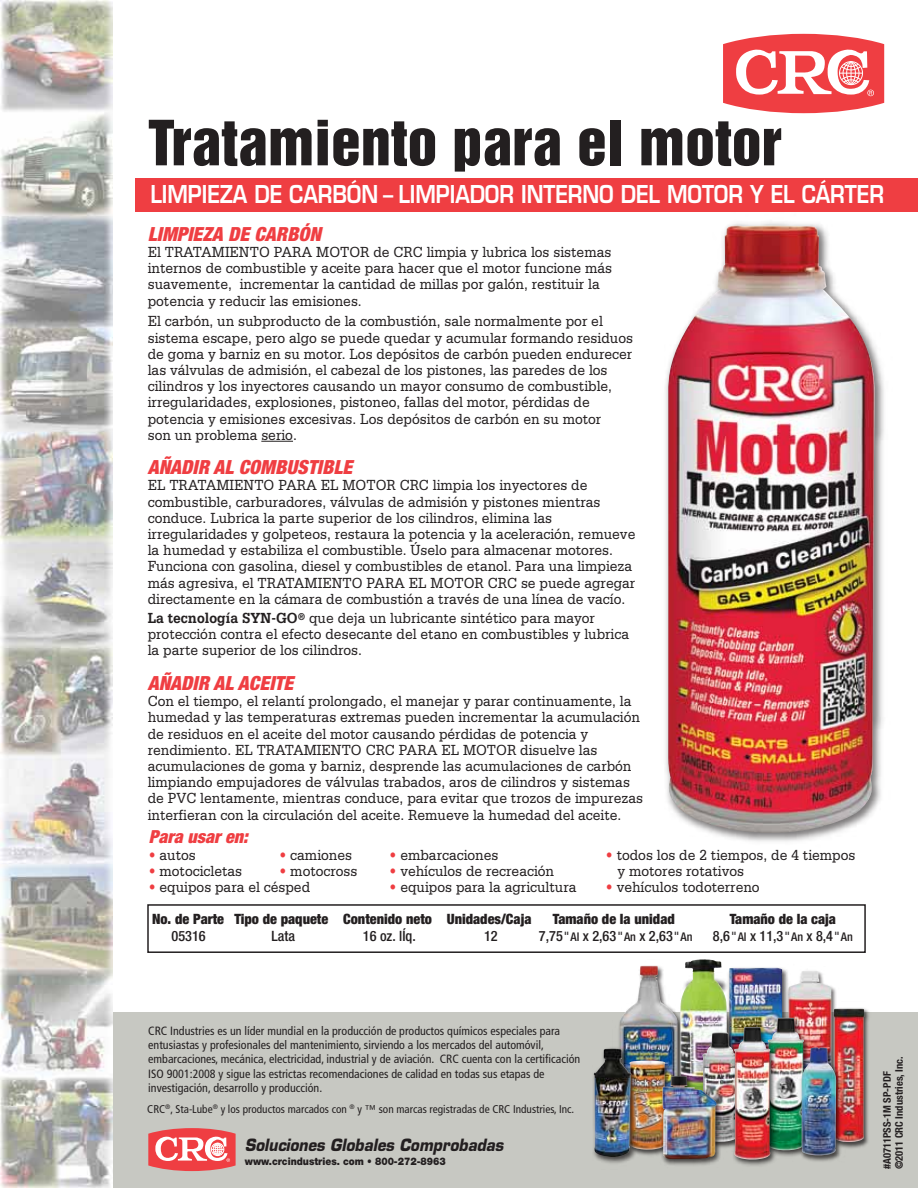
<style>
.page{position:relative;width:918px;height:1188px;background:#fff}
.page>*{position:absolute;margin:0;border:0;box-sizing:border-box;transform-origin:0 0}
.t1{font:57px "Helvetica Inserat";color:#231f20;scale:1.05 1}
.t2{font:600 24px "Eurostile";letter-spacing:-.005em;color:#fff;scale:.85 1}
.t3{font:italic 900 condensed 19.5px "Helvetica Neue";letter-spacing:.005em;color:#ef3e42}
.t4{font:italic 900 condensed 18px "Helvetica Neue";color:#ef3e42}
.t5{font:italic 700 16.5px "Eurostile";color:#231f20;scale:.9 1}
.t6{font:15.45px/16.2px "Serifa";color:#231f20;scale:.9 1}
.t7{font:900 condensed 14.25px "Helvetica Neue";color:#231f20}
.t8{font:500 condensed 14.25px "Helvetica Neue";color:#231f20}
.t9{font:condensed 12px/14.4px "Frutiger";color:#231f20}
.t10{font:condensed 11.25px "Frutiger";color:#231f20}
.t11{font:700 condensed 10.5px/12px "Helvetica Neue";color:#231f20}
.t12{font:900 10.5px "Helvetica Neue";color:#231f20;scale:.9 1}
.s1{font-weight:700}
.s2{color:#ef3e42}
.s3{font-family:"Serifa";font-weight:400;font-stretch:normal}
.s4{font-size:12px}
</style>
<div class="page">
<div style="left:112px;top:1012px;width:806px;height:176px;background:#c7c8c2"></div>
<img style="left:0;top:0;width:112px;height:1188px">
<img style="left:831px;top:986px;width:5px;height:16px">
<img style="left:799px;top:971px;width:32px;height:71px">
<img style="left:826px;top:1002px;width:43px;height:147px">
<img style="left:834px;top:1009px;width:30px;height:133px">
<img style="left:620px;top:966px;width:48px;height:88px">
<img style="left:728px;top:967px;width:71px;height:41px">
<img style="left:729px;top:968px;width:53px;height:40px">
<img style="left:645px;top:1054px;width:23px;height:102px">
<img style="left:645px;top:1061px;width:20px;height:89px">
<img style="left:727px;top:973px;width:13px;height:23px">
<img style="left:682px;top:959px;width:45px;height:37px">
<img style="left:668px;top:996px;width:109px;height:68px">
<img style="left:702px;top:1032px;width:23px;height:32px">
<img style="left:650px;top:1064px;width:75px;height:101px">
<img style="left:662px;top:1076px;width:55px;height:83px">
<img style="left:758px;top:1008px;width:60px;height:149px">
<img style="left:784px;top:1018px;width:20px;height:132px">
<img style="left:725px;top:1018px;width:59px;height:148px">
<img style="left:734px;top:1027px;width:36px;height:133px">
<img style="left:793px;top:1042px;width:55px;height:120px">
<img style="left:802px;top:1047px;width:34px;height:109px">
<img style="left:593px;top:1039px;width:52px;height:124px">
<img style="left:594px;top:1049px;width:17px;height:97px">
<svg style="left:148px;top:1128px;width:88px;height:43px;background:#ee7779"></svg>
<svg style="left:723px;top:34px;width:161px;height:79px"></svg>
<div style="left:135px;top:178px;width:783px;height:33px;background:#ef3e42"></div>
<hr style="left:261px;top:441px;width:32px;height:1px;background:#231f20">
<div style="left:147px;top:904px;width:719px;height:49px;border:2px solid #231f20"></div>
<img style="left:665px;top:222px;width:219px;height:620px">
<img style="left:667px;top:226px;width:208px;height:607px">
<h1 class="t1" style="left:148px;top:109px;width:605px">Tratamiento para el motor</h1>
<h2 class="t2" style="left:151px;top:179px;width:865px">LIMPIEZA DE CARBÓN – LIMPIADOR INTERNO DEL MOTOR Y EL CÁRTER</h2>
<p class="t3" style="left:148px;top:222px;width:175px">LIMPIEZA DE CARBÓN</p>
<p class="t6" style="left:148px;top:244px;width:518px">El TRATAMIENTO PARA MOTOR de CRC limpia y lubrica los sistemas internos de combustible y aceite para hacer que el motor funcione más suavemente, incrementar la cantidad de millas por galón, restituir la potencia y reducir las emisiones.</p>
<p class="t6" style="left:148px;top:313px;width:541px">El carbón, un subproducto de la combustión, sale normalmente por el sistema escape, pero algo se puede quedar y acumular formando residuos de goma y barniz en su motor. Los depósitos de carbón pueden endurecer las válvulas de admisión, el cabezal de los pistones, las paredes de los cilindros y los inyectores causando un mayor consumo de combustible, irregularidades, explosiones, pistoneo, fallas del motor, pérdidas de potencia y emisiones excesivas. Los depósitos de carbón en su motor<br>son un problema serio.</p>
<p class="t3" style="left:148px;top:455px;width:206px">AÑADIR AL COMBUSTIBLE</p>
<p class="t6" style="left:148px;top:477px;width:543px">EL TRATAMIENTO PARA EL MOTOR CRC limpia los inyectores de combustible, carburadores, válvulas de admisión y pistones mientras conduce. Lubrica la parte superior de los cilindros, elimina las irregularidades y golpeteos, restaura la potencia y la aceleración, remueve la humedad y estabiliza el combustible. Úselo para almacenar motores.<br>Funciona con gasolina, diesel y combustibles de etanol. Para una limpieza más agresiva, el TRATAMIENTO PARA EL MOTOR CRC se puede agregar directamente en la cámara de combustión a través de una línea de vacío.</p>
<p class="t6" style="left:148px;top:610px;width:536px"><span class="s1">La tecnología SYN-GO</span><sup>®</sup> que deja un lubricante sintético para mayor protección contra el efecto desecante del etano en combustibles y lubrica la parte superior de los cilindros.</p>
<p class="t3" style="left:148px;top:671px;width:147px">AÑADIR AL ACEITE</p>
<p class="t6" style="left:148px;top:693px;width:552px">Con el tiempo, el relantí prolongado, el manejar y parar continuamente, la humedad y las temperaturas extremas pueden incrementar la acumulación de residuos en el aceite del motor causando pérdidas de potencia y rendimiento. EL TRATAMIENTO CRC PARA EL MOTOR disuelve las acumulaciones de goma y barniz, desprende las acumulaciones de carbón limpiando empujadores de válvulas trabados, aros de cilindros y sistemas de PVC lentamente, mientras conduce, para evitar que trozos de impurezas interfieran con la circulación del aceite. Remueve la humedad del aceite.</p>
<p class="t4" style="left:149px;top:826px;width:101px">Para usar en:</p>
<p class="t6" style="left:149px;top:847px;width:54px"><span class="s2">•</span> autos</p>
<p class="t6" style="left:279px;top:847px;width:82px"><span class="s2">•</span> camiones</p>
<p class="t6" style="left:390px;top:847px;width:123px"><span class="s2">•</span> embarcaciones</p>
<p class="t6" style="left:606px;top:847px;width:279px"><span class="s2">•</span> todos los de 2 tiempos, de 4 tiempos</p>
<p class="t6" style="left:149px;top:863px;width:105px"><span class="s2">•</span> motocicletas</p>
<p class="t6" style="left:279px;top:863px;width:88px"><span class="s2">•</span> motocross</p>
<p class="t6" style="left:390px;top:863px;width:184px"><span class="s2">•</span> vehículos de recreación</p>
<p class="t6" style="left:617px;top:863px;width:142px">y motores rotativos</p>
<p class="t6" style="left:149px;top:879px;width:181px"><span class="s2">•</span> equipos para el césped</p>
<p class="t6" style="left:390px;top:879px;width:209px"><span class="s2">•</span> equipos para la agricultura</p>
<p class="t6" style="left:606px;top:879px;width:172px"><span class="s2">•</span> vehículos todoterreno</p>
<p class="t7" style="left:152px;top:910px;width:381px">No. de Parte Tipo de paquete Contenido neto Unidades/Caja</p>
<p class="t7" style="left:553px;top:910px;width:124px">Tamaño de la unidad</p>
<p class="t7" style="left:730px;top:910px;width:108px">Tamaño de la caja</p>
<p class="t8" style="left:172px;top:928px;width:36px">05316</p>
<p class="t8" style="left:271px;top:928px;width:25px">Lata</p>
<p class="t8" style="left:363px;top:928px;width:54px">16 oz. lÍq.</p>
<p class="t8" style="left:484px;top:928px;width:15px">12</p>
<p class="t8" style="left:539px;top:928px;width:155px">7,75<span class="s3">"</span><span class="s4">Al</span> x 2,63<span class="s3">"</span><span class="s4">An</span> x 2,63<span class="s3">"</span><span class="s4">An</span></p>
<p class="t8" style="left:713px;top:928px;width:141px">8,6<span class="s3">"</span><span class="s4">Al</span> x 11,3<span class="s3">"</span><span class="s4">An</span> x 8,4<span class="s3">"</span><span class="s4">An</span></p>
<p class="t9" style="left:148px;top:1023px;width:434px">CRC Industries es un líder mundial en la producción de productos químicos especiales para entusiastas y profesionales del mantenimiento, sirviendo a los mercados del automóvil, embarcaciones, mecánica, electricidad, industrial y de aviación. CRC cuenta con la certificación ISO 9001:2008 y sigue las estrictas recomendaciones de calidad en todas sus etapas de investigación, desarrollo y producción.</p>
<p class="t10" style="left:147px;top:1102px;width:428px">CRC<sup>®</sup>, Sta-Lube<sup>®</sup> y los productos marcados con <sup>®</sup> y ™ son marcas registradas de CRC Industries, Inc.</p>
<p class="t5" style="left:245px;top:1135px;width:289px">Soluciones Globales Comprobadas</p>
<p class="t12" style="left:245px;top:1155px;width:225px">www.crcindustries. com • 800-272-8963</p>
<p class="t11" style="left:881px;top:1169px;width:114px;rotate:-90deg">#A0711PSS-1M SP-PDF ©2011 CRC Industries, Inc.</p>
</div>
